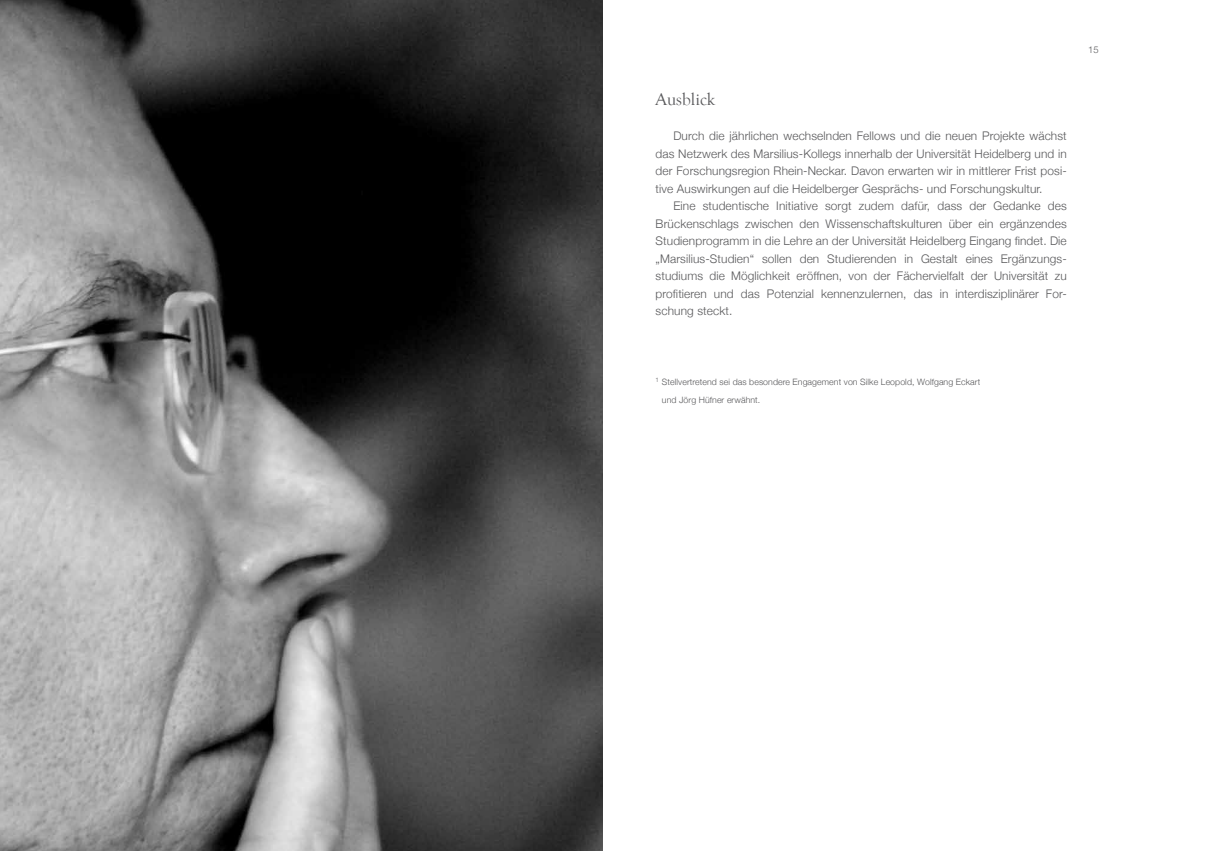
<style>
.page{position:relative;width:1205px;height:851px;background:#fff}
.page>*{position:absolute;margin:0;border:0;box-sizing:border-box;transform-origin:0 0}
.t1{font:17.5px "Goudy Old Style T";color:#58585a}
.t2{font:300 11.88px/17.5px "Helvetica Neue";letter-spacing:.01em;color:#58585a;text-align:justify}
.t3{font:300 9.38px "Helvetica Neue";color:#58585a}
.t4{font:300 8.75px/17.5px "Helvetica Neue";letter-spacing:.01em;color:#58585a}
</style>
<div class="page">
<img style="left:0;top:0;width:602px;height:850px">
<h1 class="t1" style="left:656px;top:90px;width:61px">Ausblick</h1>
<p class="t2" style="left:656px;top:127px;width:413px;text-indent:18px">Durch die jährlichen wechselnden Fellows und die neuen Projekte wächst das Netzwerk des Marsilius-Kollegs innerhalb der Universität Heidelberg und in der Forschungsregion Rhein-Neckar. Davon erwarten wir in mittlerer Frist posi&shy;tive Auswirkungen auf die Heidelberger Gesprächs- und Forschungskultur.</p>
<p class="t2" style="left:656px;top:197px;width:413px;text-align:left;text-indent:18px">Eine studentische Initiative sorgt zudem dafür, dass der Gedanke des Brückenschlags zwischen den Wissenschaftskulturen über ein ergänzendes Studienprogramm in die Lehre an der Universität Heidelberg Eingang findet. Die „Marsilius-Studien“ sollen den Studierenden in Gestalt eines Ergänzungs&shy;studiums die Möglichkeit eröffnen, von der Fächervielfalt der Universität zu profitieren und das Potenzial kennenzulernen, das in interdisziplinärer For&shy;schung steckt.</p>
<p class="t3" style="left:1088px;top:43px;width:12px">15</p>
<p class="t4" style="left:662px;top:373px;width:320px;text-indent:-6px"><sup>1</sup> Stellvertretend sei das besondere Engagement von Silke Leopold, Wolfgang Eckart und Jörg Hüfner erwähnt.</p>
</div>
